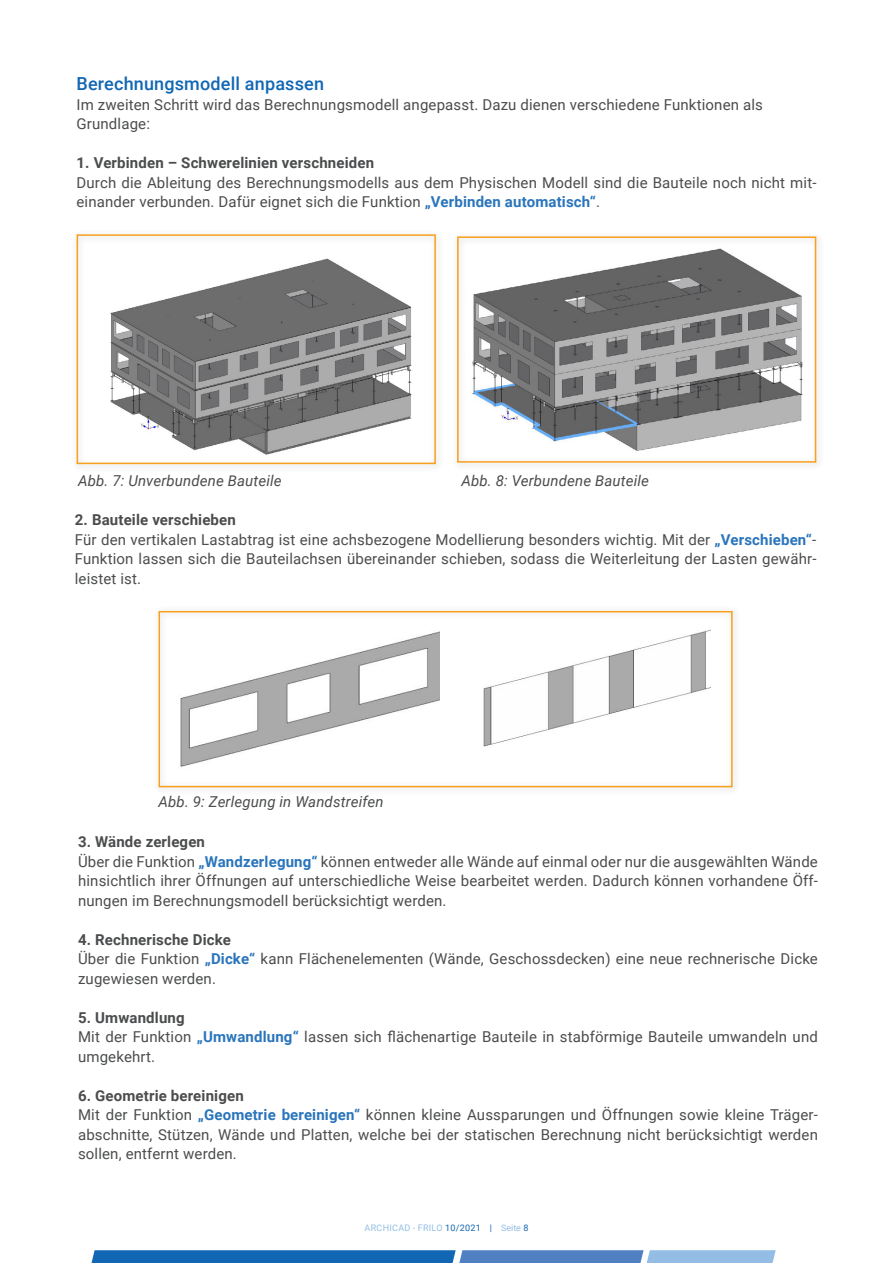
<style>
.page{position:relative;width:893px;height:1263px;background:#fff}
.page>*{position:absolute;margin:0;border:0;box-sizing:border-box;transform-origin:0 0}
.t1{font:500 18px "Roboto";letter-spacing:.01em;color:#1167b3}
.t2{font:15px/19.5px "Roboto";letter-spacing:.01em;color:#4b4c4d}
.t3{font:italic 15px "Roboto";letter-spacing:.01em;color:#4b4c4d}
.t4{font:700 15px "Roboto";letter-spacing:.01em;color:#4b4c4d}
.t5{font:9px "Roboto";letter-spacing:.035em;color:#93bde5}
.s1{font-weight:700;color:#2a75bb}
.s2{font-weight:700}
.s3{color:#1167b3}
</style>
<div class="page">
<svg style="left:91px;top:1250px;width:685px;height:13px;background:#4283c2"></svg>
<div style="left:457px;top:236px;width:359px;height:227px;border:2px solid #f89f1c"></div>
<div style="left:159px;top:611px;width:574px;height:176px;border:2px solid #f89f1c"></div>
<div style="left:77px;top:234px;width:359px;height:230px;border:2px solid #f89f1c"></div>
<img style="left:180px;top:631px;width:259px;height:136px">
<img style="left:483px;top:630px;width:227px;height:117px">
<img style="left:110px;top:258px;width:302px;height:197px">
<img style="left:472px;top:248px;width:331px;height:203px">
<p class="t1" style="left:77px;top:71px;width:249px">Berechnungsmodell anpassen</p>
<p class="t2" style="left:77px;top:94px;width:688px">Im zweiten Schritt wird das Berechnungsmodell angepasst. Dazu dienen verschiedene Funktionen als<br>Grundlage:</p>
<p class="t4" style="left:77px;top:152px;width:299px">1. Verbinden – Schwerelinien verschneiden</p>
<p class="t2" style="left:77px;top:172px;width:741px">Durch die Ableitung des Berechnungsmodells aus dem Physischen Modell sind die Bauteile noch nicht mit&shy;einander verbunden. Dafür eignet sich die Funktion <span class="s1">„Verbinden automatisch“</span>.</p>
<p class="t3" style="left:78px;top:470px;width:205px">Abb. 7: Unverbundene Bauteile</p>
<p class="t3" style="left:461px;top:470px;width:189px">Abb. 8: Verbundene Bauteile</p>
<p class="t2" style="left:75px;top:510px;width:743px"><span class="s2">2. Bauteile verschieben<br></span>Für den vertikalen Lastabtrag ist eine achsbezogene Modellierung besonders wichtig. Mit der <span class="s1">„Verschieben“</span>- Funktion lassen sich die Bauteilachsen übereinander schieben, sodass die Weiterleitung der Lasten gewähr&shy;leistet ist.</p>
<p class="t3" style="left:159px;top:791px;width:227px">Abb. 9: Zerlegung in Wandstreifen</p>
<p class="t2" style="left:78px;top:832px;width:741px"><span class="s2">3. Wände zerlegen<br></span>Über die Funktion <span class="s1">„Wandzerlegung“</span> können entweder alle Wände auf einmal oder nur die ausgewählten Wände hinsichtlich ihrer Öffnungen auf unterschiedliche Weise bearbeitet werden. Dadurch können vorhandene Öff&shy;nungen im Berechnungsmodell berücksichtigt werden.</p>
<p class="t2" style="left:78px;top:929px;width:741px"><span class="s2">4. Rechnerische Dicke<br></span>Über die Funktion <span class="s1">„Dicke“</span> kann Flächenelementen (Wände, Geschossdecken) eine neue rechnerische Dicke zugewiesen werden.</p>
<p class="t2" style="left:78px;top:1007px;width:741px"><span class="s2">5. Umwandlung<br></span>Mit der Funktion <span class="s1">„Umwandlung“</span> lassen sich flächenartige Bauteile in stabförmige Bauteile umwandeln und umgekehrt.</p>
<p class="t2" style="left:78px;top:1085px;width:741px"><span class="s2">6. Geometrie bereinigen<br></span>Mit der Funktion <span class="s1">„Geometrie bereinigen“</span> können kleine Aussparungen und Öffnungen sowie kleine Träger&shy;abschnitte, Stützen, Wände und Platten, welche bei der statischen Berechnung nicht berücksichtigt werden sollen, entfernt werden.</p>
<p class="t5" style="left:364px;top:1221px;width:165px">ARCHICAD - FRILO <span class="s3">10/2021 |</span> Seite <span class="s3">8</span></p>
</div>
